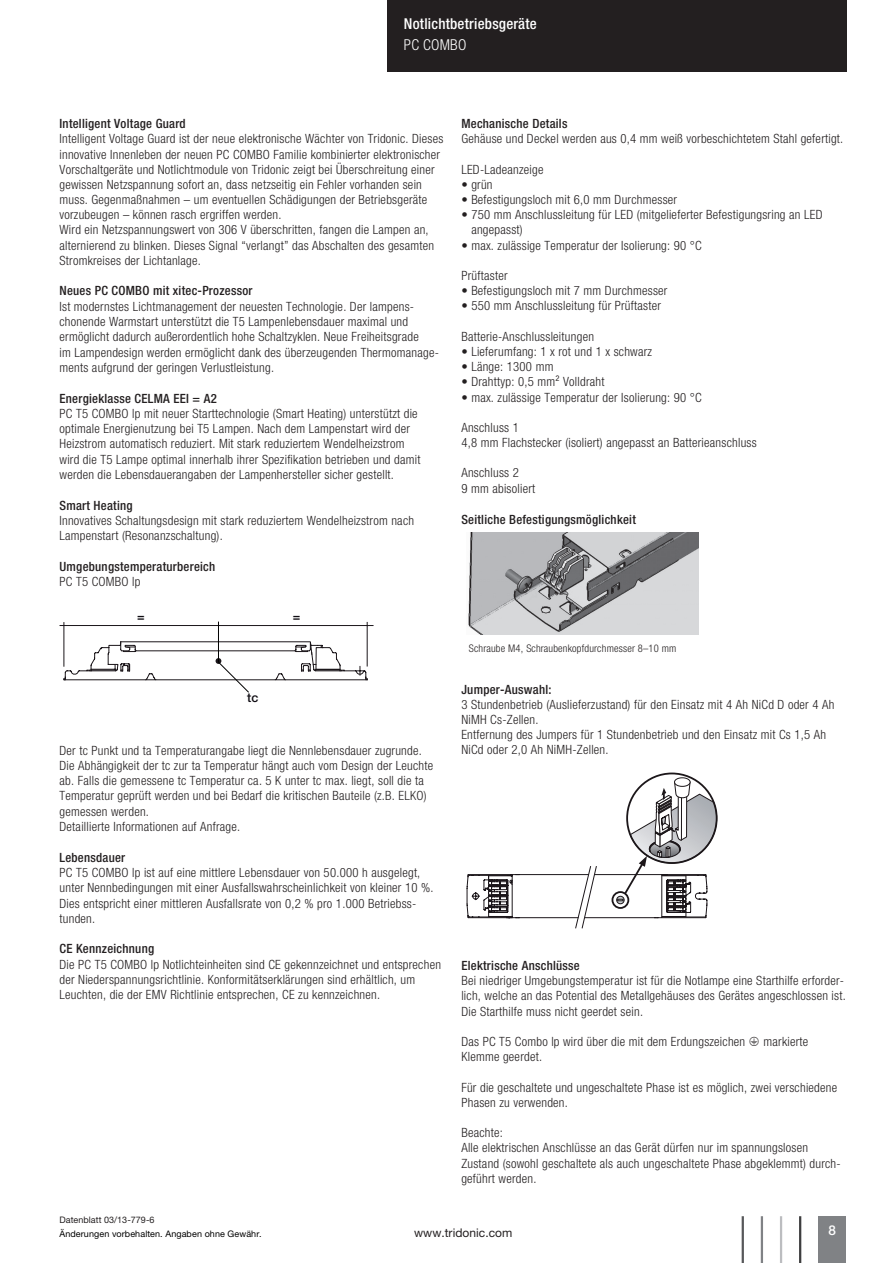
<style>
.page{position:relative;width:893px;height:1263px;background:#fff}
.page>*{position:absolute;margin:0;border:0;box-sizing:border-box;transform-origin:0 0}
.t1{font:500 condensed 15px "Helvetica Neue LTW1 G";letter-spacing:.015em;color:#fff}
.t2{font:300 condensed 15px "Helvetica Neue LTW1 G";letter-spacing:.015em;color:#fff}
.t3{font:500 13.5px "Helvetica Neue LTW1 G";color:#fff}
.t4{font:300 condensed 12.75px/15.1px "Helvetica Neue LTW1 G";letter-spacing:.02em;color:#231f20}
.t5{font:500 condensed 12.75px "Helvetica Neue LTW1 G";letter-spacing:.02em;color:#231f20}
.t6{font:500 12.6px "Helvetica Neue";color:#0f0c12}
.t7{font:12px "Helvetica Neue LTW1 G";letter-spacing:.005em;color:#231f20}
.t8{font:300 condensed 10.5px "Helvetica Neue LTW1 G";letter-spacing:.02em;color:#231f20}
.t9{font:9px "Helvetica Neue LTW1 G";letter-spacing:.01em;color:#000}
.t10{font:9px "Helvetica Neue LTW1 G";letter-spacing:.005em;color:#231f20}
</style>
<div class="page">
<div style="left:387px;top:0;width:459px;height:72px;background:#231f20"></div>
<div style="left:819px;top:1216px;width:27px;height:47px;background:#808285"></div>
<hr style="left:799px;top:1216px;width:2px;height:47px;background:#3e3e3f">
<hr style="left:780px;top:1216px;width:2px;height:47px;background:#bcbdc0">
<hr style="left:761px;top:1216px;width:2px;height:47px;background:#808285">
<hr style="left:742px;top:1216px;width:2px;height:47px;background:#57585a">
<hr style="left:218px;top:625px;width:156px;height:1px;background:#1b161a">
<hr style="left:60px;top:625px;width:159px;height:1px;background:#1b161a">
<svg style="left:63px;top:621px;width:305px;height:72px"></svg>
<svg style="left:467px;top:772px;width:251px;height:157px"></svg>
<img style="left:468px;top:533px;width:230px;height:101px">
<p class="t1" style="left:404px;top:14px;width:134px">Notlichtbetriebsgeräte</p>
<p class="t2" style="left:404px;top:36px;width:64px">PC COMBO</p>
<p class="t5" style="left:60px;top:116px;width:128px">Intelligent Voltage Guard</p>
<p class="t4" style="left:60px;top:131px;width:385px">Intelligent Voltage Guard ist der neue elektronische Wächter von Tridonic. Dieses innovative Innenleben der neuen PC COMBO Familie kombinierter elektronischer Vorschaltgeräte und Notlichtmodule von Tridonic zeigt bei Überschreitung einer gewissen Netzspannung sofort an, dass netzseitig ein Fehler vorhanden sein muss. Gegenmaßnahmen – um eventuellen Schädigungen der Betriebsgeräte vorzubeugen – können rasch ergriffen werden.<br>Wird ein Netzspannungswert von 306 V überschritten, fangen die Lampen an, alternierend zu blinken. Dieses Signal “verlangt” das Abschalten des gesamten Stromkreises der Lichtanlage.</p>
<p class="t5" style="left:60px;top:283px;width:195px">Neues PC COMBO mit xitec-Prozessor</p>
<p class="t4" style="left:60px;top:299px;width:381px">Ist modernstes Lichtmanagement der neuesten Technologie. Der lampens&shy;chonende Warmstart unterstützt die T5 Lampenlebensdauer maximal und ermöglicht dadurch außerordentlich hohe Schaltzyklen. Neue Freiheitsgrade<br>im Lampendesign werden ermöglicht dank des überzeugenden Thermomanage&shy;ments aufgrund der geringen Verlustleistung.</p>
<p class="t5" style="left:60px;top:390px;width:159px">Energieklasse CELMA EEI = A2</p>
<p class="t4" style="left:60px;top:406px;width:362px">PC T5 COMBO lp mit neuer Starttechnologie (Smart Heating) unterstützt die optimale Energienutzung bei T5 Lampen. Nach dem Lampenstart wird der Heizstrom automatisch reduziert. Mit stark reduziertem Wendelheizstrom wird die T5 Lampe optimal innerhalb ihrer Spezifikation betrieben und damit werden die Lebensdauerangaben der Lampenhersteller sicher gestellt.</p>
<p class="t5" style="left:60px;top:497px;width:75px">Smart Heating</p>
<p class="t4" style="left:60px;top:513px;width:356px">Innovatives Schaltungsdesign mit stark reduziertem Wendelheizstrom nach<br>Lampenstart (Resonanzschaltung).</p>
<p class="t5" style="left:60px;top:559px;width:157px">Umgebungstemperaturbereich</p>
<p class="t4" style="left:60px;top:574px;width:82px">PC T5 COMBO lp</p>
<p class="t6" style="left:137px;top:609px;width:9px">=</p>
<p class="t6" style="left:293px;top:609px;width:9px">=</p>
<p class="t6" style="left:247px;top:689px;width:13px">tc</p>
<p class="t4" style="left:60px;top:742px;width:375px">Der tc Punkt und ta Temperaturangabe liegt die Nennlebensdauer zugrunde.<br>Die Abhängigkeit der tc zur ta Temperatur hängt auch vom Design der Leuchte ab. Falls die gemessene tc Temperatur ca. 5 K unter tc max. liegt, soll die ta Temperatur geprüft werden und bei Bedarf die kritischen Bauteile (z.B. ELKO) gemessen werden.<br>Detaillierte Informationen auf Anfrage.</p>
<p class="t5" style="left:60px;top:849px;width:67px">Lebensdauer</p>
<p class="t4" style="left:60px;top:865px;width:376px">PC T5 COMBO lp ist auf eine mittlere Lebensdauer von 50.000 h ausgelegt, unter Nennbedingungen mit einer Ausfallswahrscheinlichkeit von kleiner 10 %.<br>Dies entspricht einer mittleren Ausfallsrate von 0,2 % pro 1.000 Betriebss&shy;tunden.</p>
<p class="t5" style="left:60px;top:941px;width:96px">CE Kennzeichnung</p>
<p class="t4" style="left:60px;top:957px;width:383px">Die PC T5 COMBO lp Notlichteinheiten sind CE gekennzeichnet und entsprechen der Niederspannungsrichtlinie. Konformitätserklärungen sind erhältlich, um<br>Leuchten, die der EMV Richtlinie entsprechen, CE zu kennzeichnen.</p>
<p class="t10" style="left:60px;top:1214px;width:97px">Datenblatt 03/13-779-6</p>
<p class="t5" style="left:461px;top:116px;width:108px">Mechanische Details</p>
<p class="t4" style="left:461px;top:131px;width:383px">Gehäuse und Deckel werden aus 0,4 mm weiß vorbeschichtetem Stahl gefertigt.</p>
<p class="t4" style="left:461px;top:162px;width:84px">LED-Ladeanzeige</p>
<p class="t4" style="left:461px;top:177px;width:33px">• grün</p>
<p class="t4" style="left:461px;top:192px;width:217px">• Befestigungsloch mit 6,0 mm Durchmesser</p>
<p class="t4" style="left:471px;top:207px;width:353px;text-indent:-10px">• 750 mm Anschlussleitung für LED (mitgelieferter Befestigungsring an LED angepasst)</p>
<p class="t4" style="left:461px;top:238px;width:242px">• max. zulässige Temperatur der Isolierung: 90 °C</p>
<p class="t4" style="left:461px;top:268px;width:48px">Prüftaster</p>
<p class="t4" style="left:461px;top:283px;width:208px">• Befestigungsloch mit 7 mm Durchmesser</p>
<p class="t4" style="left:461px;top:298px;width:201px">• 550 mm Anschlussleitung für Prüftaster</p>
<p class="t4" style="left:461px;top:329px;width:134px">Batterie-Anschlussleitungen</p>
<p class="t4" style="left:461px;top:344px;width:192px">• Lieferumfang: 1 x rot und 1 x schwarz</p>
<p class="t4" style="left:461px;top:359px;width:94px">• Länge: 1300 mm</p>
<p class="t4" style="left:461px;top:374px;width:145px">• Drahttyp: 0,5 mm² Volldraht</p>
<p class="t4" style="left:461px;top:390px;width:242px">• max. zulässige Temperatur der Isolierung: 90 °C</p>
<p class="t4" style="left:461px;top:420px;width:297px">Anschluss 1<br>4,8 mm Flachstecker (isoliert) angepasst an Batterieanschluss</p>
<p class="t4" style="left:461px;top:465px;width:75px">Anschluss 2<br>9 mm abisoliert</p>
<p class="t5" style="left:461px;top:511px;width:176px">Seitliche Befestigungsmöglichkeit</p>
<p class="t8" style="left:469px;top:642px;width:209px">Schraube M4, Schraubenkopfdurchmesser 8–10 mm</p>
<p class="t5" style="left:461px;top:681px;width:92px">Jumper-Auswahl:</p>
<p class="t4" style="left:461px;top:697px;width:374px">3 Stundenbetrieb (Auslieferzustand) für den Einsatz mit 4 Ah NiCd D oder 4 Ah NiMH Cs-Zellen.<br>Entfernung des Jumpers für 1 Stundenbetrieb und den Einsatz mit Cs 1,5 Ah NiCd oder 2,0 Ah NiMH-Zellen.</p>
<p class="t5" style="left:461px;top:958px;width:120px">Elektrische Anschlüsse</p>
<p class="t4" style="left:461px;top:973px;width:386px">Bei niedriger Umgebungstemperatur ist für die Notlampe eine Starthilfe erforder&shy;lich, welche an das Potential des Metallgehäuses des Gerätes angeschlossen ist.<br>Die Starthilfe muss nicht geerdet sein.</p>
<p class="t4" style="left:461px;top:1034px;width:348px">Das PC T5 Combo lp wird über die mit dem Erdungszeichen ❑ markierte<br>Klemme geerdet.</p>
<p class="t4" style="left:461px;top:1079px;width:377px">Für die geschaltete und ungeschaltete Phase ist es möglich, zwei verschiedene<br>Phasen zu verwenden.</p>
<p class="t4" style="left:461px;top:1125px;width:381px">Beachte:<br>Alle elektrischen Anschlüsse an das Gerät dürfen nur im spannungslosen Zustand (sowohl geschaltete als auch ungeschaltete Phase abgeklemmt) durch&shy;geführt werden.</p>
<p class="t9" style="left:60px;top:1229px;width:204px">Änderungen vorbehalten. Angaben ohne Gewähr.</p>
<p class="t7" style="left:414px;top:1226px;width:100px">www.tridonic.com</p>
<p class="t3" style="left:829px;top:1222px;width:9px">8</p>
</div>
